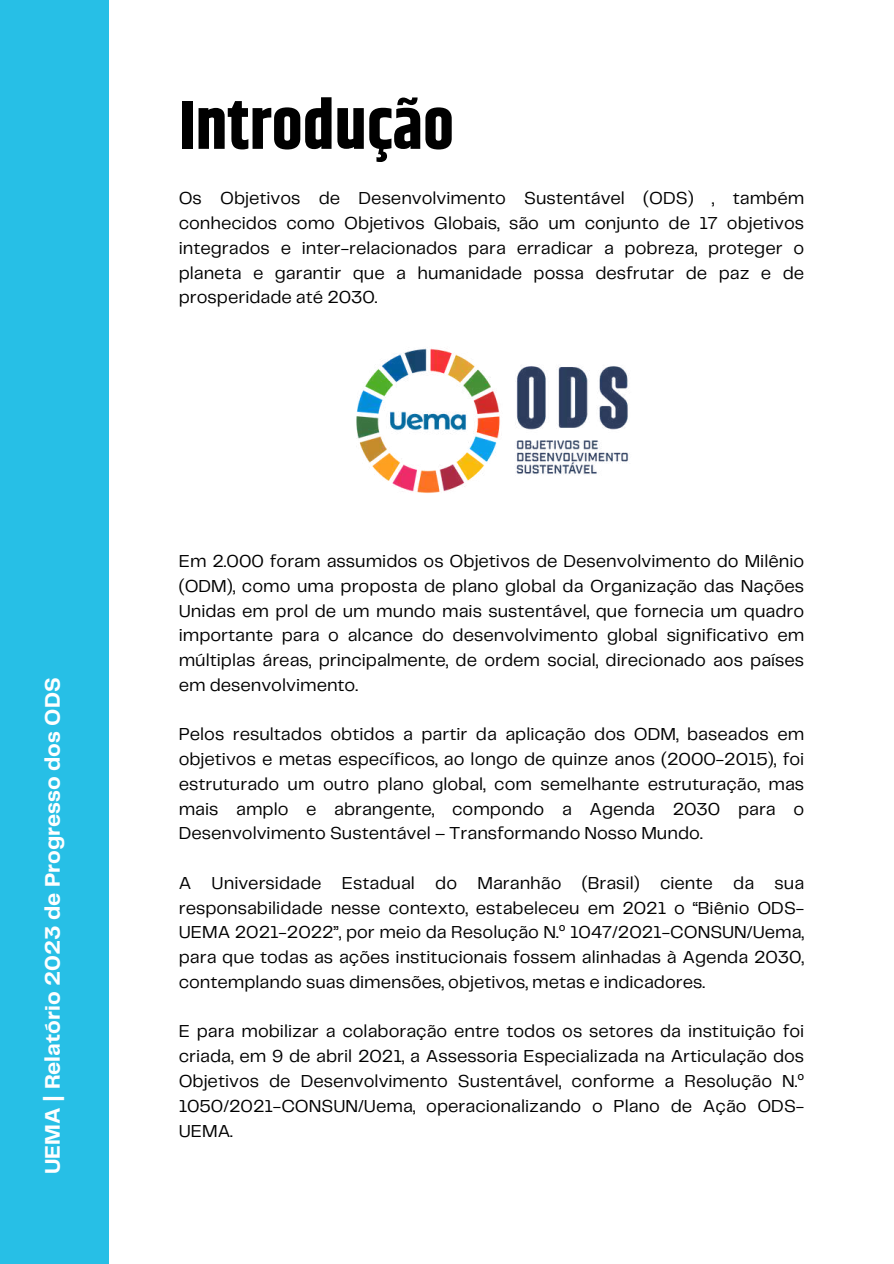
<style>
.page{position:relative;width:894px;height:1264px;background:#fff}
.page>*{position:absolute;margin:0;border:0;box-sizing:border-box;transform-origin:0 0}
.t1{font:700 69px "Khand";color:#000}
.t2{font:700 21.9px "Telegraf";color:#fff}
.t3{font:18px/24.8px "Telegraf";color:#000;text-align:justify}
.s1{font-family:"Noto Sans"}
</style>
<div class="page">
<div style="left:0;top:0;width:109px;height:1263px;background:#27bfe6"></div>
<img style="left:356px;top:348px;width:273px;height:145px">
<p class="t2" style="left:43px;top:1174px;width:498px;rotate:-90deg">UEMA | Relatório 2023 de Progresso dos ODS</p>
<h1 class="t1" style="left:179px;top:76px;width:277px">Introdução</h1>
<p class="t3" style="left:179px;top:187px;width:627px">Os Objetivos de Desenvolvimento Sustentável (ODS) , também conhecidos como Objetivos Globais, são um conjunto de 17 objetivos integrados e inter-relacionados para erradicar a pobreza, proteger o planeta e garantir que a humanidade possa desfrutar de paz e de prosperidade até 2030.</p>
<p class="t3" style="left:179px;top:549px;width:627px">Em 2.000 foram assumidos os Objetivos de Desenvolvimento do Milênio (ODM), como uma proposta de plano global da Organização das Nações Unidas em prol de um mundo mais sustentável, que fornecia um quadro importante para o alcance do desenvolvimento global significativo em múltiplas áreas, principalmente, de ordem social, direcionado aos países em desenvolvimento.</p>
<p class="t3" style="left:179px;top:723px;width:627px">Pelos resultados obtidos a partir da aplicação dos ODM, baseados em objetivos e metas específicos, ao longo de quinze anos (2000-2015), foi estruturado um outro plano global, com semelhante estruturação, mas mais amplo e abrangente, compondo a Agenda 2030 para o Desenvolvimento Sustentável – Transformando Nosso Mundo.</p>
<p class="t3" style="left:179px;top:871px;width:627px">A Universidade Estadual do Maranhão (Brasil) ciente da sua responsabilidade nesse contexto, estabeleceu em 2021 o “Biênio ODS-UEMA 2021-2022”, por meio da Resolução N.<span class="s1">º</span> 1047/2021-CONSUN/Uema, para que todas as ações institucionais fossem alinhadas à Agenda 2030, contemplando suas dimensões, objetivos, metas e indicadores.</p>
<p class="t3" style="left:179px;top:1020px;width:627px">E para mobilizar a colaboração entre todos os setores da instituição foi criada, em 9 de abril 2021, a Assessoria Especializada na Articulação dos Objetivos de Desenvolvimento Sustentável, conforme a Resolução N.<span class="s1">º </span>1050/2021-CONSUN/Uema, operacionalizando o Plano de Ação ODS-UEMA.</p>
</div>
